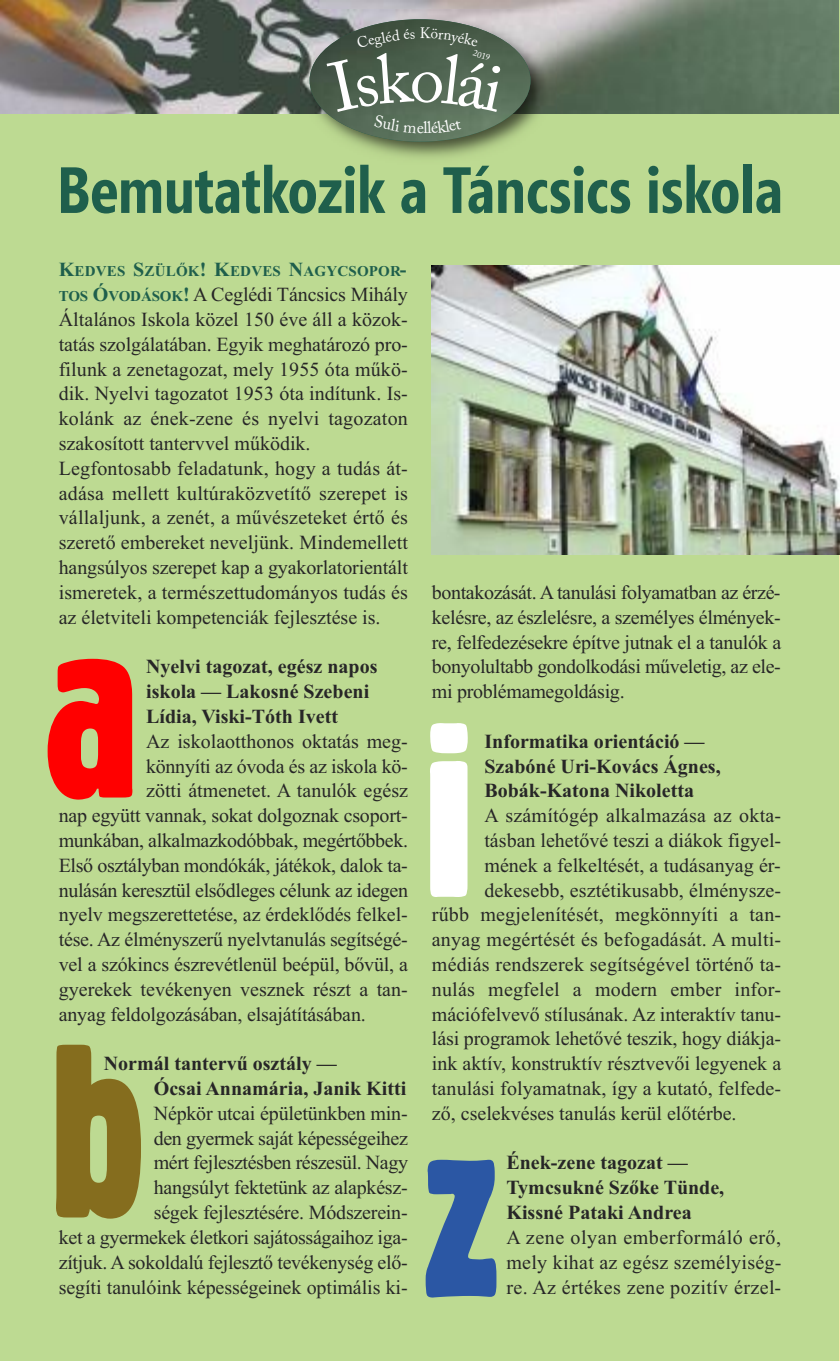
<style>
.page{position:relative;width:840px;height:1361px;background:#fff}
.page>*{position:absolute;margin:0;border:0;box-sizing:border-box;transform-origin:0 0}
.t1{font:237.8px/419.8px "Gothic 821 Cn HU Normal";color:#f00}
.t2{font:237.8px "Gothic 821 Cn HU Normal";color:#fff}
.t3{font:700 65.2px "Segoe Condensed";letter-spacing:-.005em;color:#1f5f4c}
.t4{font:20px/24.8px "Times New Roman";color:#272627;text-align:justify}
.t5{font:700 20px/24.8px "Times New Roman";color:#272627}
.t6{font:20px "Times New Roman";letter-spacing:-.02em;color:#272627}
.t7{font:700 15px "Times New Roman";letter-spacing:.015em;color:#1f5f4c}
.t8{font:8.8px "Adobe Caslon Pro";color:#fff}
.s1{font-size:20px}
.s2{font-weight:700;font-size:15px;color:#1f5f4c}
.s3{font-weight:700;color:#1f5f4c}
.s4{color:#856d1e}
.s5{color:#2b57a4}
</style>
<div class="page">
<div style="left:0;top:0;width:838px;height:1361px;background:#bdda92"></div>
<img style="left:0;top:0;width:838px;height:113px">
<hr style="left:838px;top:401px;width:1px;height:960px;background:#f8e3a9">
<hr style="left:838px;top:0;width:1px;height:401px;background:#bdda92">
<img style="left:431px;top:265px;width:408px;height:289px">
<img style="left:300px;top:10px;width:256px;height:155px">
<img style="left:345px;top:165px;width:145px;height:3px">
<img style="left:309px;top:19px;width:221px;height:123px;border-radius:50%">
<svg style="left:326px;top:28px;width:179px;height:106px;background:#526752"></svg>
<p class="t8" style="left:474px;top:49px;width:19px;rotate:18deg">2019</p>
<h2 class="t3" style="left:57px;top:152px;width:727px">Bemutatkozik a Táncsics iskola</h2>
<p class="t7" style="left:59px;top:262px;width:349px"><span class="s1">K</span>EDVES <span class="s1">S</span>ZÜLŐK<span class="s1">! K</span>EDVES <span class="s1">N</span>AGYCSOPOR<span class="s1">-</span></p>
<p class="t4" style="left:59px;top:282px;width:350px;text-align:left"><span class="s2">TOS</span> <span class="s3">Ó</span><span class="s2">VODÁSOK</span><span class="s3">!</span> A Ceglédi Táncsics Mihály Általános Iskola közel 150 éve áll a közok&shy;tatás szolgálatában. Egyik meghatározó pro&shy;filunk a zenetagozat, mely 1955 óta műkö&shy;dik. Nyelvi tagozatot 1953 óta indítunk. Is&shy;kolánk az ének-zene és nyelvi tagozaton szakosított tantervvel működik.<br>Legfontosabb feladatunk, hogy a tudás át&shy;adása mellett kultúraközvetítő szerepet is vállaljunk, a zenét, a művészeteket értő és szerető embereket neveljünk. Mindemellett hangsúlyos szerepet kap a gyakorlatorientált ismeretek, a természettudományos tudás és az életviteli kompetenciák fejlesztése is.</p>
<p class="t5" style="left:146px;top:654px;width:233px">Nyelvi tagozat, egész napos iskola — Lakosné Szebeni<br>Lídia, Viski-Tóth Ivett</p>
<p class="t4" style="left:146px;top:728px;width:263px">Az iskolaotthonos oktatás meg-</p>
<p class="t4" style="left:146px;top:753px;width:263px">könnyíti az óvoda és az iskola kö-</p>
<p class="t4" style="left:146px;top:778px;width:263px">zötti átmenetet. A tanulók egész</p>
<p class="t4" style="left:59px;top:803px;width:350px">nap együtt vannak, sokat dolgoznak csoport-</p>
<p class="t6" style="left:59px;top:828px;width:350px">munkában, alkalmazkodóbbak, megértőbbek.</p>
<p class="t6" style="left:59px;top:853px;width:350px">Első osztályban mondókák, játékok, dalok ta-</p>
<p class="t6" style="left:59px;top:878px;width:350px">nulásán keresztül elsődleges célunk az idegen</p>
<p class="t4" style="left:59px;top:902px;width:350px">nyelv megszerettetése, az érdeklődés felkel-</p>
<p class="t4" style="left:59px;top:927px;width:350px">tése. Az élményszerű nyelvtanulás segítségé-</p>
<p class="t4" style="left:59px;top:951px;width:350px">vel a szókincs észrevétlenül beépül, bővül, a</p>
<p class="t4" style="left:59px;top:976px;width:350px">gyerekek tevékenyen vesznek részt a tan-</p>
<p class="t4" style="left:59px;top:1001px;width:308px">anyag feldolgozásában, elsajátításában.</p>
<p class="t5" style="left:154px;top:1051px;width:254px;text-indent:-50px">Normál tantervű osztály —<br>Ócsai Annamária, Janik Kitti</p>
<p class="t4" style="left:59px;top:1100px;width:350px;text-align:right">Népkör utcai épületünkben min-<br>den gyermek saját képességeihez<br>mért fejlesztésben részesül. Nagy<br>hangsúlyt fektetünk az alapkész-<br>ségek fejlesztésére. Módszerein-<br>ket a gyermekek életkori sajátosságaihoz iga&shy;zítjuk. A sokoldalú fejlesztő tevékenység elő&shy;segíti tanulóink képességeinek optimális ki-</p>
<p class="t4" style="left:431px;top:579px;width:350px">bontakozását. A tanulási folyamatban az érzé&shy;kelésre, az észlelésre, a személyes élmények&shy;re, felfedezésekre építve jutnak el a tanulók a bonyolultabb gondolkodási műveletig, az ele&shy;mi problémamegoldásig.</p>
<p class="t5" style="left:484px;top:728px;width:238px">Informatika orientáció —<br>Szabóné Uri-Kovács Ágnes,<br>Bobák-Katona Nikoletta</p>
<p class="t4" style="left:484px;top:803px;width:298px">A számítógép alkalmazása az okta-</p>
<p class="t4" style="left:484px;top:827px;width:298px">tásban lehetővé teszi a diákok figyel-</p>
<p class="t4" style="left:484px;top:852px;width:298px">mének a felkeltését, a tudásanyag ér-</p>
<p class="t4" style="left:484px;top:877px;width:298px">dekesebb, esztétikusabb, élménysze-</p>
<p class="t4" style="left:431px;top:902px;width:350px">rűbb megjelenítését, megkönnyíti a tan-</p>
<p class="t4" style="left:431px;top:927px;width:350px">anyag megértését és befogadását. A multi-</p>
<p class="t4" style="left:431px;top:951px;width:350px">médiás rendszerek segítségével történő ta-</p>
<p class="t4" style="left:431px;top:976px;width:350px">nulás megfelel a modern ember infor-</p>
<p class="t4" style="left:431px;top:1001px;width:350px">mációfelvevő stílusának. Az interaktív tanu-</p>
<p class="t4" style="left:431px;top:1026px;width:350px">lási programok lehetővé teszik, hogy diákja-</p>
<p class="t4" style="left:431px;top:1051px;width:350px">ink aktív, konstruktív résztvevői legyenek a</p>
<p class="t4" style="left:431px;top:1075px;width:350px">tanulási folyamatnak, így a kutató, felfede-</p>
<p class="t4" style="left:431px;top:1100px;width:306px">ző, cselekvéses tanulás kerül előtérbe.</p>
<p class="t5" style="left:506px;top:1150px;width:219px">Ének-zene tagozat —<br>Tymcsukné Szőke Tünde,<br>Kissné Pataki Andrea</p>
<p class="t4" style="left:506px;top:1224px;width:276px">A zene olyan emberformáló erő, mely kihat az egész személyiség&shy;re. Az értékes zene pozitív érzel-</p>
<h1 class="t1" style="left:42px;top:505px;width:458px">a<br><span class="s4">b</span> <span class="s5">z</span></h1>
<h1 class="t2" style="left:422px;top:675px;width:56px">i</h1>
</div>
